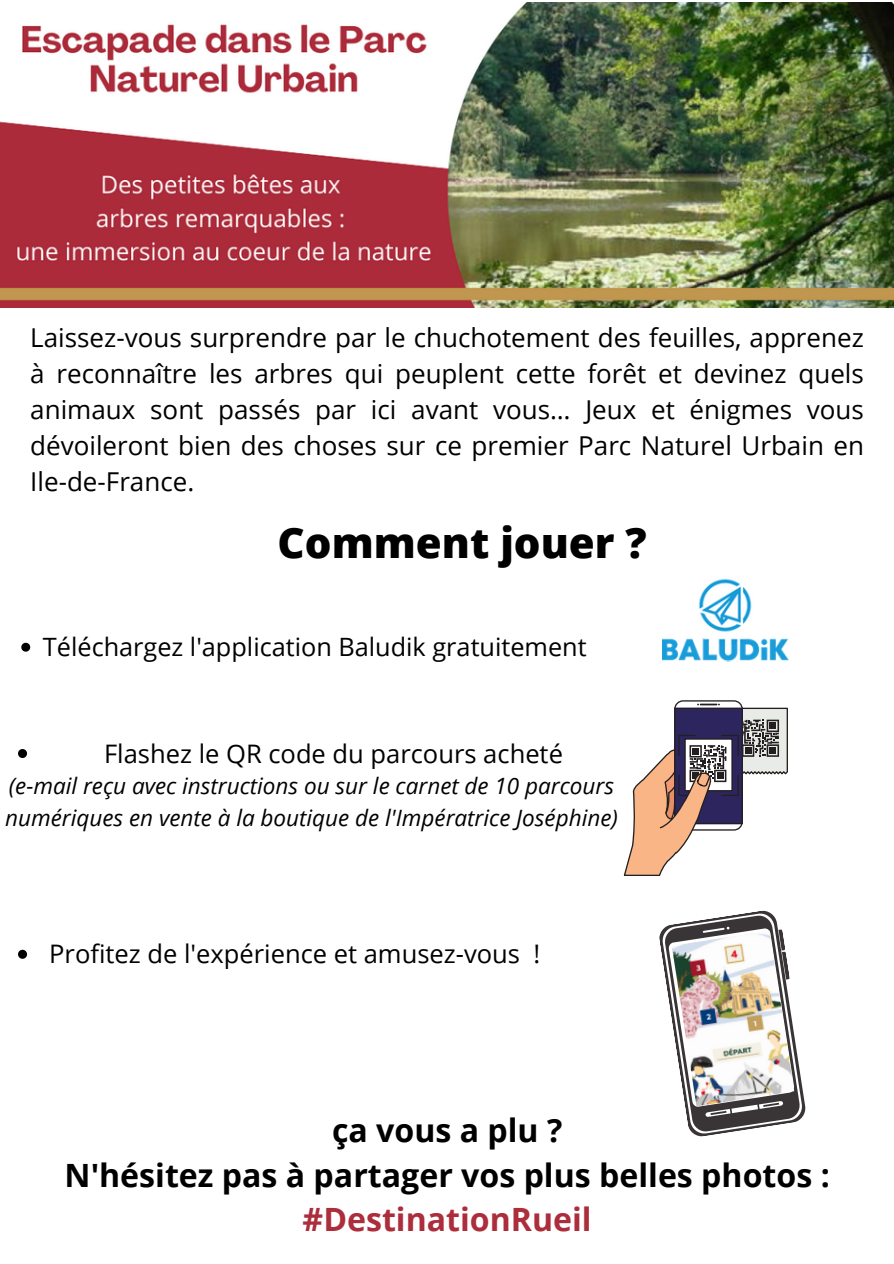
<style>
.page{position:relative;width:894px;height:1264px;background:#fff}
.page>*{position:absolute;margin:0;border:0;box-sizing:border-box;transform-origin:0 0}
.t1{font:800 42px "Open Sans";color:#000}
.t2{font:700 32.1px "Open Sans";color:#000}
.t3{font:700 32.1px "Open Sans";color:#ac2d3b}
.t4{font:25.95px/35.8px "Open Sans";color:#000;text-align:justify}
.t5{font:25.5px "Open Sans";color:#000}
.t6{font:25.2px "Open Sans";color:#000}
.t7{font:italic 22.5px/31.5px "Open Sans";color:#000}
</style>
<div class="page">
<img style="left:0;top:2px;width:893px;height:305px">
<img style="left:662px;top:578px;width:126px;height:84px">
<svg style="left:21px;top:642px;width:9px;height:9px"></svg>
<svg style="left:659px;top:910px;width:147px;height:227px"></svg>
<img style="left:671px;top:930px;width:123px;height:176px">
<svg style="left:623px;top:703px;width:164px;height:173px"></svg>
<svg style="left:18px;top:749px;width:9px;height:9px"></svg>
<svg style="left:18px;top:949px;width:9px;height:9px"></svg>
<p class="t4" style="left:30px;top:319px;width:835px">Laissez-vous surprendre par le chuchotement des feuilles, apprenez à reconnaître les arbres qui peuplent cette forêt et devinez quels animaux sont passés par ici avant vous… Jeux et énigmes vous dévoileront bien des choses sur ce premier Parc Naturel Urbain en Ile-de-France.</p>
<p class="t1" style="left:277px;top:512px;width:370px">Comment jouer ?</p>
<p class="t6" style="left:43px;top:629px;width:545px">Téléchargez l'application Baludik gratuitement</p>
<p class="t5" style="left:104px;top:735px;width:460px">Flashez le QR code du parcours acheté</p>
<p class="t7" style="left:5px;top:769px;width:614px">(e-mail reçu avec instructions ou sur le carnet de 10 parcours numériques en vente à la boutique de l'Impératrice Joséphine)</p>
<p class="t5" style="left:49px;top:936px;width:492px">Profitez de l'expérience et amusez-vous !</p>
<p class="t2" style="left:332px;top:1108px;width:232px">ça vous a plu ?</p>
<p class="t2" style="left:65px;top:1152px;width:766px">N'hésitez pas à partager vos plus belles photos :</p>
<p class="t3" style="left:302px;top:1196px;width:290px">#DestinationRueil</p>
</div>
